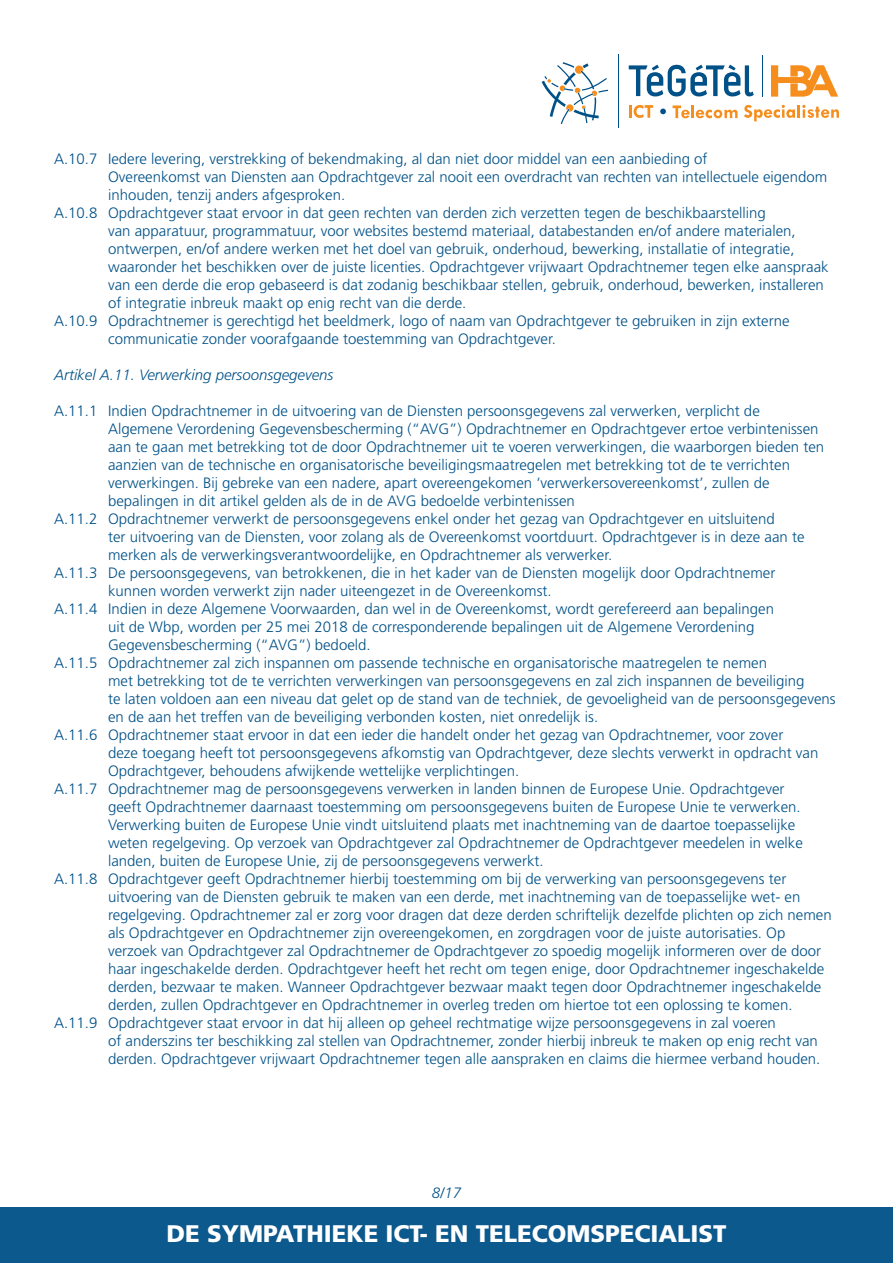
<style>
.page{position:relative;width:893px;height:1263px;background:#fff}
.page>*{position:absolute;margin:0;border:0;box-sizing:border-box;transform-origin:0 0}
.t1{font:900 24px "Frutiger LT Std";color:#fff}
.t2{font:300 15px "Frutiger LT Std";color:#005187}
.t3{font:italic 300 15px "Frutiger LT Std";color:#005187}
</style>
<div class="page">
<div style="left:0;top:1208px;width:893px;height:55px;background:#0c598d"></div>
<svg style="left:629px;top:65px;width:125px;height:31px"></svg>
<svg style="left:542px;top:62px;width:66px;height:62px"></svg>
<svg style="left:771px;top:65px;width:67px;height:32px"></svg>
<svg style="left:673px;top:105px;width:65px;height:13px"></svg>
<svg style="left:660px;top:109px;width:6px;height:5px"></svg>
<svg style="left:629px;top:105px;width:24px;height:13px"></svg>
<svg style="left:744px;top:105px;width:95px;height:16px"></svg>
<hr style="left:618px;top:54px;width:1px;height:73px;background:#005187">
<hr style="left:762px;top:55px;width:1px;height:41px;background:#005187">
<p class="t2" style="left:54px;top:151px;width:655px">A.10.7 Iedere levering, verstrekking of bekendmaking, al dan niet door middel van een aanbieding of</p>
<p class="t2" style="left:108px;top:169px;width:721px">Overeenkomst van Diensten aan Opdrachtgever zal nooit een overdracht van rechten van intellectuele eigendom</p>
<p class="t2" style="left:108px;top:187px;width:239px">inhouden, tenzij anders afgesproken.</p>
<p class="t2" style="left:54px;top:205px;width:713px">A.10.8 Opdrachtgever staat ervoor in dat geen rechten van derden zich verzetten tegen de beschikbaarstelling</p>
<p class="t2" style="left:108px;top:223px;width:689px">van apparatuur, programmatuur, voor websites bestemd materiaal, databestanden en/of andere materialen,</p>
<p class="t2" style="left:108px;top:241px;width:688px">ontwerpen, en/of andere werken met het doel van gebruik, onderhoud, bewerking, installatie of integratie,</p>
<p class="t2" style="left:108px;top:259px;width:722px">waaronder het beschikken over de juiste licenties. Opdrachtgever vrijwaart Opdrachtnemer tegen elke aanspraak</p>
<p class="t2" style="left:108px;top:277px;width:717px">van een derde die erop gebaseerd is dat zodanig beschikbaar stellen, gebruik, onderhoud, bewerken, installeren</p>
<p class="t2" style="left:108px;top:295px;width:360px">of integratie inbreuk maakt op enig recht van die derde.</p>
<p class="t2" style="left:54px;top:313px;width:737px">A.10.9 Opdrachtnemer is gerechtigd het beeldmerk, logo of naam van Opdrachtgever te gebruiken in zijn externe</p>
<p class="t2" style="left:108px;top:331px;width:449px">communicatie zonder voorafgaande toestemming van Opdrachtgever.</p>
<p class="t3" style="left:54px;top:367px;width:281px">Artikel A.11. Verwerking persoonsgegevens</p>
<p class="t2" style="left:54px;top:403px;width:707px">A.11.1 Indien Opdrachtnemer in de uitvoering van de Diensten persoonsgegevens zal verwerken, verplicht de</p>
<p class="t2" style="left:108px;top:421px;width:712px">Algemene Verordening Gegevensbescherming (“AVG”) Opdrachtnemer en Opdrachtgever ertoe verbintenissen</p>
<p class="t2" style="left:108px;top:439px;width:718px">aan te gaan met betrekking tot de door Opdrachtnemer uit te voeren verwerkingen, die waarborgen bieden ten</p>
<p class="t2" style="left:108px;top:457px;width:684px">aanzien van de technische en organisatorische beveiligingsmaatregelen met betrekking tot de te verrichten</p>
<p class="t2" style="left:108px;top:475px;width:663px">verwerkingen. Bij gebreke van een nadere, apart overeengekomen ‘verwerkersovereenkomst’, zullen de</p>
<p class="t2" style="left:108px;top:493px;width:468px">bepalingen in dit artikel gelden als de in de AVG bedoelde verbintenissen</p>
<p class="t2" style="left:54px;top:511px;width:722px">A.11.2 Opdrachtnemer verwerkt de persoonsgegevens enkel onder het gezag van Opdrachtgever en uitsluitend</p>
<p class="t2" style="left:108px;top:529px;width:698px">ter uitvoering van de Diensten, voor zolang als de Overeenkomst voortduurt. Opdrachtgever is in deze aan te</p>
<p class="t2" style="left:108px;top:547px;width:506px">merken als de verwerkingsverantwoordelijke, en Opdrachtnemer als verwerker.</p>
<p class="t2" style="left:54px;top:565px;width:723px">A.11.3 De persoonsgegevens, van betrokkenen, die in het kader van de Diensten mogelijk door Opdrachtnemer</p>
<p class="t2" style="left:108px;top:583px;width:445px">kunnen worden verwerkt zijn nader uiteengezet in de Overeenkomst.</p>
<p class="t2" style="left:54px;top:601px;width:722px">A.11.4 Indien in deze Algemene Voorwaarden, dan wel in de Overeenkomst, wordt gerefereerd aan bepalingen</p>
<p class="t2" style="left:108px;top:619px;width:648px">uit de Wbp, worden per 25 mei 2018 de corresponderende bepalingen uit de Algemene Verordening</p>
<p class="t2" style="left:108px;top:637px;width:264px">Gegevensbescherming (“AVG”) bedoeld.</p>
<p class="t2" style="left:54px;top:655px;width:714px">A.11.5 Opdrachtnemer zal zich inspannen om passende technische en organisatorische maatregelen te nemen</p>
<p class="t2" style="left:108px;top:673px;width:698px">met betrekking tot de te verrichten verwerkingen van persoonsgegevens en zal zich inspannen de beveiliging</p>
<p class="t2" style="left:108px;top:691px;width:729px">te laten voldoen aan een niveau dat gelet op de stand van de techniek, de gevoeligheid van de persoonsgegevens</p>
<p class="t2" style="left:108px;top:709px;width:492px">en de aan het treffen van de beveiliging verbonden kosten, niet onredelijk is.</p>
<p class="t2" style="left:54px;top:727px;width:731px">A.11.6 Opdrachtnemer staat ervoor in dat een ieder die handelt onder het gezag van Opdrachtnemer, voor zover</p>
<p class="t2" style="left:108px;top:745px;width:712px">deze toegang heeft tot persoonsgegevens afkomstig van Opdrachtgever, deze slechts verwerkt in opdracht van</p>
<p class="t2" style="left:108px;top:763px;width:413px">Opdrachtgever, behoudens afwijkende wettelijke verplichtingen.</p>
<p class="t2" style="left:54px;top:781px;width:732px">A.11.7 Opdrachtnemer mag de persoonsgegevens verwerken in landen binnen de Europese Unie. Opdrachtgever</p>
<p class="t2" style="left:108px;top:799px;width:694px">geeft Opdrachtnemer daarnaast toestemming om persoonsgegevens buiten de Europese Unie te verwerken.</p>
<p class="t2" style="left:108px;top:817px;width:689px">Verwerking buiten de Europese Unie vindt uitsluitend plaats met inachtneming van de daartoe toepasselijke</p>
<p class="t2" style="left:108px;top:835px;width:696px">weten regelgeving. Op verzoek van Opdrachtgever zal Opdrachtnemer de Opdrachtgever meedelen in welke</p>
<p class="t2" style="left:108px;top:853px;width:437px">landen, buiten de Europese Unie, zij de persoonsgegevens verwerkt.</p>
<p class="t2" style="left:54px;top:871px;width:734px">A.11.8 Opdrachtgever geeft Opdrachtnemer hierbij toestemming om bij de verwerking van persoonsgegevens ter</p>
<p class="t2" style="left:108px;top:889px;width:694px">uitvoering van de Diensten gebruik te maken van een derde, met inachtneming van de toepasselijke wet- en</p>
<p class="t2" style="left:108px;top:907px;width:725px">regelgeving. Opdrachtnemer zal er zorg voor dragen dat deze derden schriftelijk dezelfde plichten op zich nemen</p>
<p class="t2" style="left:108px;top:925px;width:679px">als Opdrachtgever en Opdrachtnemer zijn overeengekomen, en zorgdragen voor de juiste autorisaties. Op</p>
<p class="t2" style="left:108px;top:943px;width:715px">verzoek van Opdrachtgever zal Opdrachtnemer de Opdrachtgever zo spoedig mogelijk informeren over de door</p>
<p class="t2" style="left:108px;top:961px;width:718px">haar ingeschakelde derden. Opdrachtgever heeft het recht om tegen enige, door Opdrachtnemer ingeschakelde</p>
<p class="t2" style="left:108px;top:979px;width:715px">derden, bezwaar te maken. Wanneer Opdrachtgever bezwaar maakt tegen door Opdrachtnemer ingeschakelde</p>
<p class="t2" style="left:108px;top:997px;width:686px">derden, zullen Opdrachtgever en Opdrachtnemer in overleg treden om hiertoe tot een oplossing te komen.</p>
<p class="t2" style="left:54px;top:1015px;width:723px">A.11.9 Opdrachtgever staat ervoor in dat hij alleen op geheel rechtmatige wijze persoonsgegevens in zal voeren</p>
<p class="t2" style="left:108px;top:1033px;width:711px">of anderszins ter beschikking zal stellen van Opdrachtnemer, zonder hierbij inbreuk te maken op enig recht van</p>
<p class="t2" style="left:108px;top:1051px;width:714px">derden. Opdrachtgever vrijwaart Opdrachtnemer tegen alle aanspraken en claims die hiermee verband houden.</p>
<p class="t3" style="left:432px;top:1184px;width:31px">8/17</p>
<h1 class="t1" style="left:167px;top:1219px;width:561px">DE SYMPATHIEKE ICT- EN TELECOMSPECIALIST</h1>
</div>
